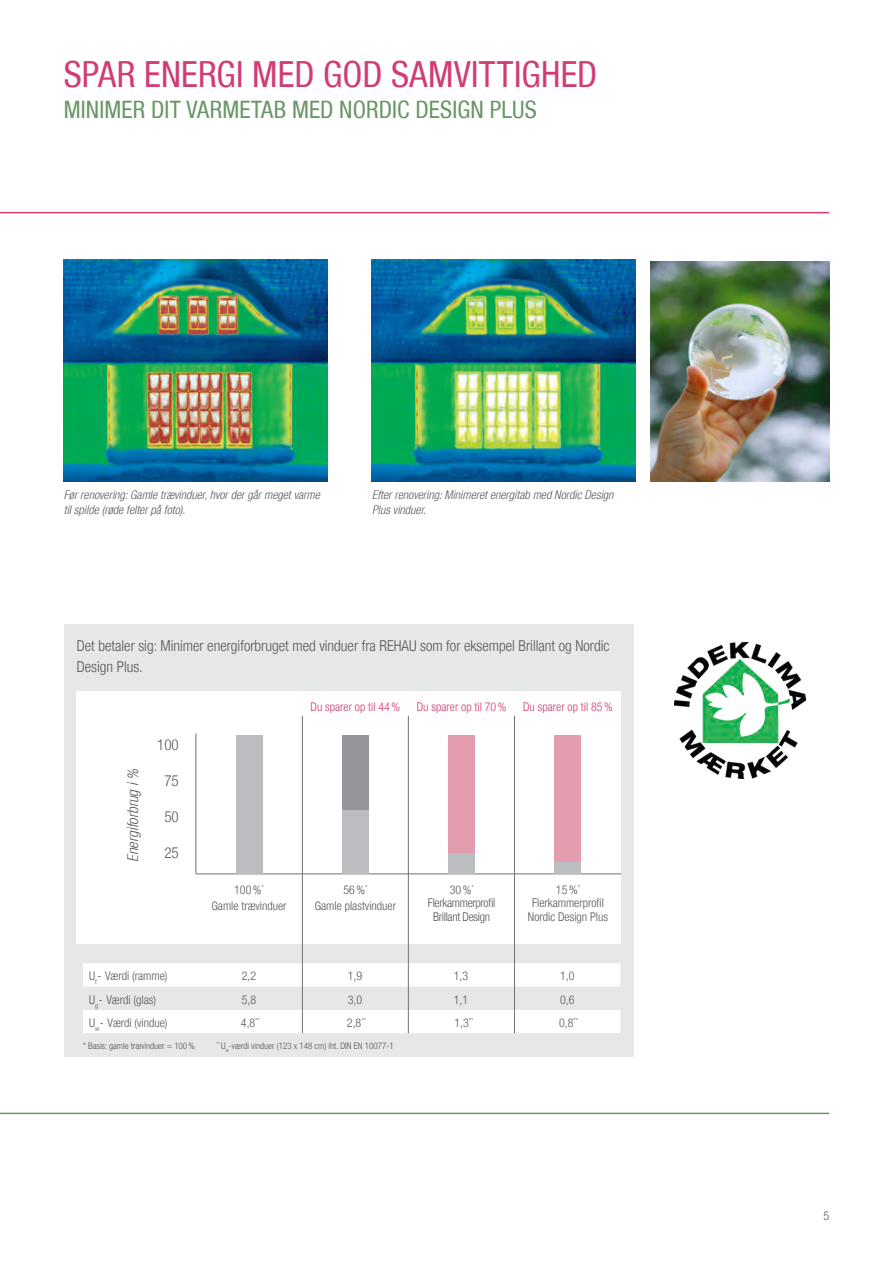
<style>
.page{position:relative;width:893px;height:1263px;background:#fff}
.page>*{position:absolute;margin:0;border:0;box-sizing:border-box;transform-origin:0 0}
.RE_HEADLINE_57{font:condensed 36px "Helvetica Neue LT";letter-spacing:.005em;color:#d13c76}
.RE_SUBLINE_57{font:condensed 24px "Helvetica Neue LT";letter-spacing:.005em;color:#689666}
.Fließtext_Tabelle{font:300 condensed 15px/21px "Helvetica Neue LT";color:#57585a}
.t1{font:italic 300 condensed 15px "Helvetica Neue LT";color:#57585a}
.t2{font:300 condensed 12px/13.5px "Helvetica Neue LT";color:#57585a;text-align:center}
.Bildunterschrift{font:italic 300 condensed 12px/15px "Helvetica Neue LT";color:#57585a}
.t3{font:300 condensed 12px "Helvetica Neue LT";color:#d13c76}
.t4{font:300 condensed 12px/13.5px "Helvetica Neue LT";letter-spacing:-.025em;color:#57585a;text-align:center}
.t5{font:300 condensed 9px "Helvetica Neue LT";color:#57585a}
</style>
<div class="page">
<hr style="left:0;top:212px;width:829px;height:1px;background:#d13c76">
<hr style="left:0;top:1113px;width:829px;height:1px;background:#689666">
<img style="left:371px;top:259px;width:264px;height:223px">
<img style="left:64px;top:259px;width:263px;height:223px">
<div style="left:64px;top:624px;width:570px;height:433px;background:#e6e7e9"></div>
<div style="left:77px;top:691px;width:544px;height:253px;background:#fff"></div>
<hr style="left:196px;top:733px;width:1px;height:141px;background:#717275">
<hr style="left:196px;top:874px;width:106px;height:1px;background:#717275">
<hr style="left:302px;top:874px;width:106px;height:1px;background:#717275">
<hr style="left:408px;top:874px;width:107px;height:1px;background:#717275">
<hr style="left:515px;top:874px;width:106px;height:1px;background:#717275">
<div style="left:236px;top:735px;width:26px;height:139px;background:#bcbdc0"></div>
<div style="left:342px;top:735px;width:26px;height:139px;background:#939598"></div>
<div style="left:342px;top:810px;width:26px;height:64px;background:#bcbdc0"></div>
<div style="left:448px;top:735px;width:27px;height:139px;background:#e49daf"></div>
<div style="left:448px;top:853px;width:27px;height:21px;background:#bcbdc0"></div>
<div style="left:555px;top:735px;width:26px;height:139px;background:#e49daf"></div>
<div style="left:555px;top:862px;width:26px;height:12px;background:#bcbdc0"></div>
<svg style="left:83px;top:963px;width:537px;height:70px"></svg>
<hr style="left:302px;top:716px;width:1px;height:317px;background:#717275">
<hr style="left:408px;top:716px;width:1px;height:317px;background:#717275">
<hr style="left:514px;top:716px;width:1px;height:317px;background:#717275">
<img style="left:674px;top:642px;width:132px;height:136px">
<img style="left:651px;top:261px;width:178px;height:221px">
<p class="RE_HEADLINE_57" style="left:64px;top:53px;width:535px">SPAR ENERGI MED GOD SAMVITTIGHED</p>
<p class="RE_SUBLINE_57" style="left:64px;top:96px;width:475px">MINIMER DIT VARMETAB MED NORDIC DESIGN PLUS</p>
<p class="Bildunterschrift" style="left:64px;top:487px;width:258px">Før renovering: Gamle trævinduer, hvor der går meget varme til spilde (røde felter på foto).</p>
<p class="Bildunterschrift" style="left:372px;top:487px;width:243px">Efter renovering: Minimeret energitab med Nordic Design<br>Plus vinduer.</p>
<p class="Fließtext_Tabelle" style="left:77px;top:635px;width:534px">Det betaler sig: Minimer energiforbruget med vinduer fra REHAU som for eksempel Brillant og Nordic<br>Design Plus.</p>
<p class="t3" style="left:311px;top:699px;width:91px">Du sparer op til 44%</p>
<p class="t3" style="left:417px;top:699px;width:91px">Du sparer op til 70%</p>
<p class="t3" style="left:523px;top:699px;width:91px">Du sparer op til 85%</p>
<p class="t1" style="left:124px;top:862px;width:94px;rotate:-90deg">Energiforbrug i %</p>
<p class="Fließtext_Tabelle" style="left:157px;top:734px;width:23px">100</p>
<p class="Fließtext_Tabelle" style="left:164px;top:770px;width:16px">75</p>
<p class="Fließtext_Tabelle" style="left:164px;top:806px;width:16px">50</p>
<p class="Fließtext_Tabelle" style="left:164px;top:842px;width:16px">25</p>
<p class="t2" style="left:234px;top:882px;width:31px">100%<sup>*</sup></p>
<p class="t2" style="left:212px;top:899px;width:77px">Gamle trævinduer</p>
<p class="t2" style="left:315px;top:881px;width:83px;line-height:16.5px">56%<sup>*<br></sup>Gamle plastvinduer</p>
<p class="t4" style="left:428px;top:882px;width:69px">30%<sup>*<br></sup>Flerkammerprofil<br>Brillant Design</p>
<p class="t2" style="left:528px;top:882px;width:82px">15%<sup>*<br></sup>Flerkammerprofil<br>Nordic Design Plus</p>
<p class="t2" style="left:89px;top:969px;width:80px">U<sub>f</sub>- Værdi (ramme)</p>
<p class="t2" style="left:242px;top:969px;width:16px">2,2</p>
<p class="t2" style="left:348px;top:969px;width:16px">1,9</p>
<p class="t2" style="left:454px;top:969px;width:16px">1,3</p>
<p class="t2" style="left:560px;top:969px;width:16px">1,0</p>
<p class="t2" style="left:89px;top:993px;width:69px">U<sub>g</sub>- Værdi (glas)</p>
<p class="t2" style="left:242px;top:993px;width:16px">5,8</p>
<p class="t2" style="left:348px;top:993px;width:16px">3,0</p>
<p class="t2" style="left:454px;top:993px;width:16px">1,1</p>
<p class="t2" style="left:560px;top:993px;width:16px">0,6</p>
<p class="t2" style="left:89px;top:1016px;width:80px">U<sub>w</sub>- Værdi (vindue)</p>
<p class="t2" style="left:241px;top:1016px;width:21px">4,8<sup>**</sup></p>
<p class="t2" style="left:347px;top:1016px;width:21px">2,8<sup>**</sup></p>
<p class="t2" style="left:454px;top:1016px;width:21px">1,3<sup>**</sup></p>
<p class="t2" style="left:559px;top:1016px;width:21px">0,8<sup>**</sup></p>
<p class="t5" style="left:83px;top:1041px;width:113px">* Basis: gamle trævinduer = 100%</p>
<p class="t5" style="left:217px;top:1041px;width:179px"><sup>**</sup> U<sub>w</sub>-værdi vinduer (123 x 148 cm) iht. DIN EN 10077-1</p>
<p class="t2" style="left:823px;top:1209px;width:7px">5</p>
</div>
